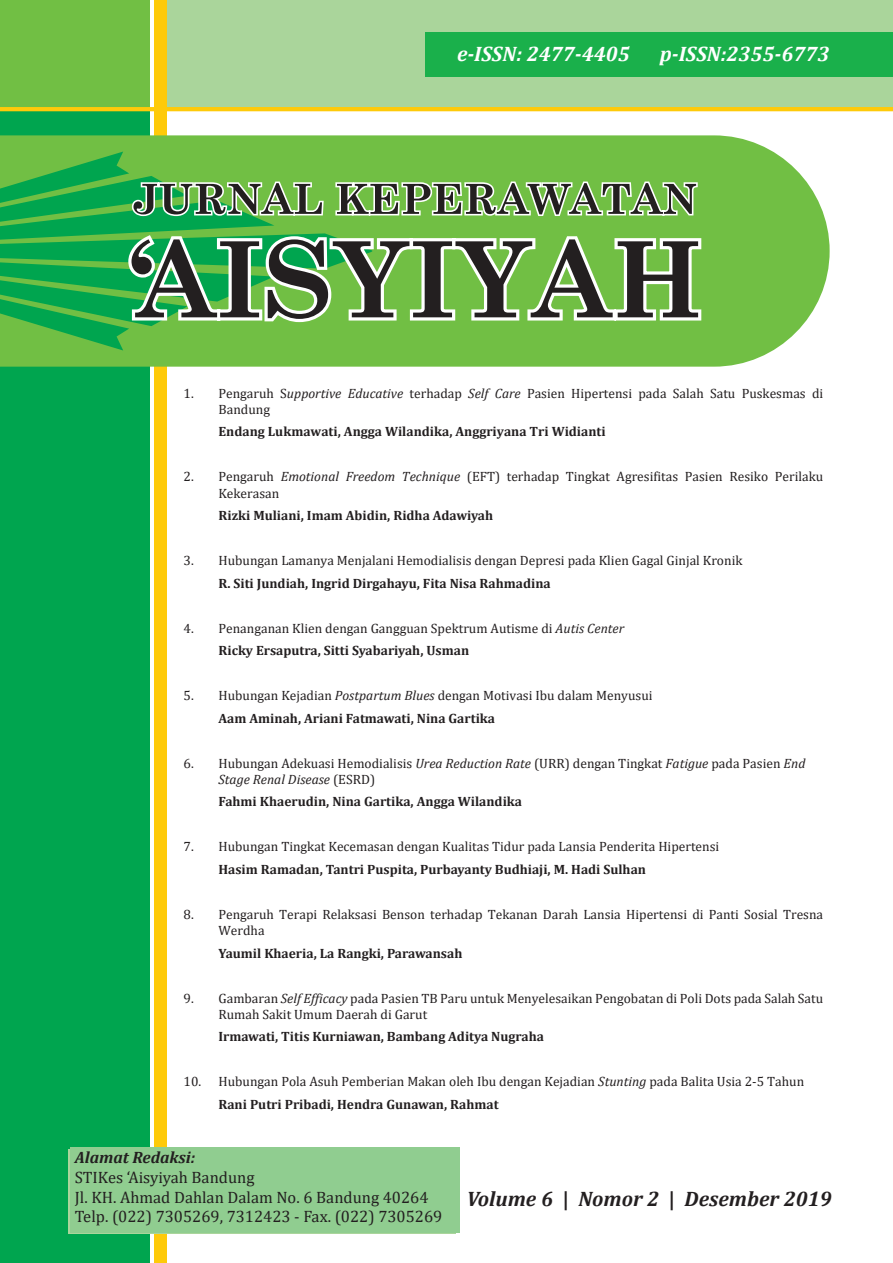
<style>
.page{position:relative;width:893px;height:1263px;background:#fff}
.page>*{position:absolute;margin:0;border:0;box-sizing:border-box;transform-origin:0 0}
.t1{font:italic 700 21px "Cambria";color:#fff}
.t2{font:italic 700 21px "Cambria";color:#231f20}
.t3{font:16.5px "Cambria";color:#231f20}
.t4{font:italic 700 16.5px "Cambria";color:#231f20}
.t5{font:13.5px/16.2px "Cambria";color:#231f20}
.t6{font:700 13.5px "Cambria";color:#231f20}
.s1{font-style:italic}
.s2{font-style:normal}
</style>
<div class="page">
<div style="left:0;top:109px;width:149px;height:1154px;background:#00a54f"></div>
<div style="left:155px;top:0;width:12px;height:1263px;background:#feca0a"></div>
<div style="left:0;top:0;width:149px;height:109px;background:#71bf44"></div>
<div style="left:167px;top:0;width:726px;height:109px;background:#aad59b"></div>
<svg style="left:0;top:135px;width:830px;height:232px;background:#7dc454"></svg>
<svg style="left:0;top:152px;width:373px;height:198px;fill:#71bf44"></svg>
<svg style="left:130px;top:179px;width:569px;height:39px;background:#75a065"></svg>
<svg style="left:124px;top:231px;width:580px;height:94px;background:#77c45f"></svg>
<svg style="left:132px;top:239px;width:566px;height:80px"></svg>
<hr style="left:0;top:107px;width:893px;height:4px;background:#feca0a">
<div style="left:71px;top:1147px;width:389px;height:86px;background:#90cd90"></div>
<div style="left:425px;top:32px;width:467px;height:44px;background:#1ab04b"></div>
<p class="t1" style="left:457px;top:39px;width:174px">e-ISSN: 2477-4405</p>
<p class="t1" style="left:660px;top:39px;width:171px">p-ISSN:2355-6773</p>
<p class="t5" style="left:184px;top:385px;width:12px">1.</p>
<p class="t5" style="left:218px;top:385px;width:606px">Pengaruh S<span class="s1">upportive Educative</span> terhadap <span class="s1">Self Care</span> Pasien Hipertensi pada Salah Satu Puskesmas di<br>Bandung</p>
<p class="t6" style="left:218px;top:422px;width:389px">Endang Lukmawati, Angga Wilandika, Anggriyana Tri Widianti</p>
<p class="t5" style="left:184px;top:469px;width:12px">2.</p>
<p class="t5" style="left:218px;top:469px;width:606px">Pengaruh <span class="s1">Emotional Freedom Technique</span> (EFT) terhadap Tingkat Agresifitas Pasien Resiko Perilaku<br>Kekerasan</p>
<p class="t6" style="left:218px;top:506px;width:276px">Rizki Muliani, Imam Abidin, Ridha Adawiyah</p>
<p class="t5" style="left:184px;top:552px;width:12px">3.</p>
<p class="t5" style="left:218px;top:552px;width:525px">Hubungan Lamanya Menjalani Hemodialisis dengan Depresi pada Klien Gagal Ginjal Kronik</p>
<p class="t6" style="left:218px;top:573px;width:334px">R. Siti Jundiah, Ingrid Dirgahayu, Fita Nisa Rahmadina</p>
<p class="t5" style="left:184px;top:620px;width:12px">4.</p>
<p class="t5" style="left:218px;top:620px;width:407px">Penanganan Klien dengan Gangguan Spektrum Autisme di <span class="s1">Autis Center</span></p>
<p class="t6" style="left:218px;top:641px;width:252px">Ricky Ersaputra, Sitti Syabariyah, Usman</p>
<p class="t5" style="left:184px;top:687px;width:12px">5.</p>
<p class="t5" style="left:218px;top:687px;width:436px">Hubungan Kejadian <span class="s1">Postpartum Blues</span> dengan Motivasi Ibu dalam Menyusui</p>
<p class="t6" style="left:218px;top:708px;width:278px">Aam Aminah, Ariani Fatmawati, Nina Gartika</p>
<p class="t5" style="left:184px;top:755px;width:12px">6.</p>
<p class="t5" style="left:218px;top:755px;width:588px">Hubungan Adekuasi Hemodialisis <span class="s1">Urea Reduction Rate</span> (URR) dengan Tingkat <span class="s1">Fatigue</span> pada Pasien <span class="s1">End<br>Stage Renal Disease</span> (ESRD)</p>
<p class="t6" style="left:218px;top:792px;width:305px">Fahmi Khaerudin, Nina Gartika, Angga Wilandika</p>
<p class="t5" style="left:184px;top:839px;width:12px">7.</p>
<p class="t5" style="left:218px;top:839px;width:502px">Hubungan Tingkat Kecemasan dengan Kualitas Tidur pada Lansia Penderita Hipertensi</p>
<p class="t6" style="left:218px;top:860px;width:429px">Hasim Ramadan, Tantri Puspita, Purbayanty Budhiaji, M. Hadi Sulhan</p>
<p class="t5" style="left:184px;top:906px;width:12px">8.</p>
<p class="t5" style="left:218px;top:906px;width:606px">Pengaruh Terapi Relaksasi Benson terhadap Tekanan Darah Lansia Hipertensi di Panti Sosial Tresna<br>Werdha</p>
<p class="t6" style="left:218px;top:943px;width:245px">Yaumil Khaeria, La Rangki, Parawansah</p>
<p class="t5" style="left:184px;top:990px;width:12px">9.</p>
<p class="t5" style="left:218px;top:990px;width:606px">Gambaran <span class="s1">Self Efficacy</span> pada Pasien TB Paru untuk Menyelesaikan Pengobatan di Poli Dots pada Salah Satu<br>Rumah Sakit Umum Daerah di Garut</p>
<p class="t6" style="left:218px;top:1027px;width:327px">Irmawati, Titis Kurniawan, Bambang Aditya Nugraha</p>
<p class="t5" style="left:184px;top:1073px;width:19px">10.</p>
<p class="t5" style="left:218px;top:1073px;width:587px">Hubungan Pola Asuh Pemberian Makan oleh Ibu dengan Kejadian <span class="s1">Stunting</span> pada Balita Usia 2-5 Tahun</p>
<p class="t6" style="left:218px;top:1095px;width:282px">Rani Putri Pribadi, Hendra Gunawan, Rahmat</p>
<p class="t4" style="left:75px;top:1145px;width:122px">Alamat Redaksi:</p>
<p class="t3" style="left:75px;top:1167px;width:181px">STIKes ‘Aisyiyah Bandung</p>
<p class="t3" style="left:75px;top:1187px;width:355px">Jl. KH. Ahmad Dahlan Dalam No. 6 Bandung 40264</p>
<p class="t3" style="left:75px;top:1207px;width:369px">Telp. (022) 7305269, 7312423 - Fax. (022) 7305269</p>
<p class="t2" style="left:467px;top:1184px;width:367px">Volume 6 <span class="s2">|</span> Nomor 2 <span class="s2">|</span> Desember 2019</p>
</div>
